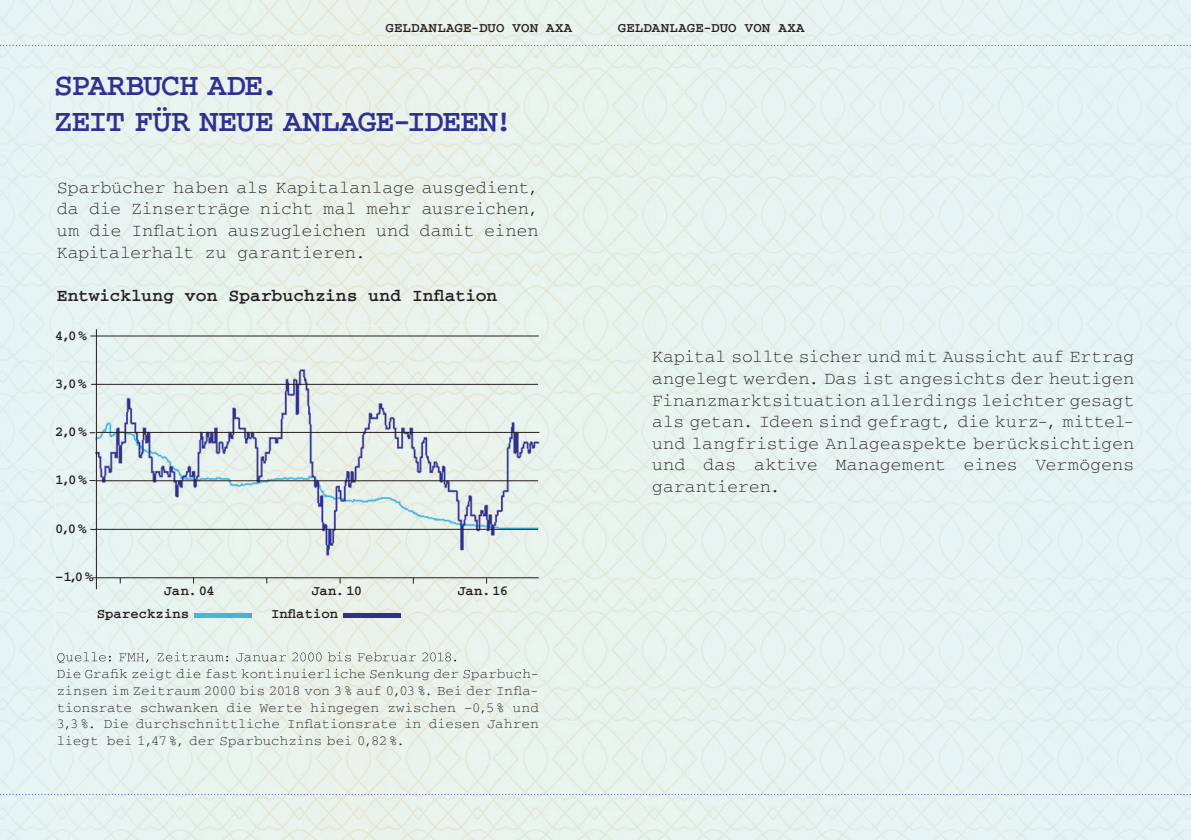
<style>
.page{position:relative;width:1191px;height:840px;background:#fff}
.page>*{position:absolute;margin:0;border:0;box-sizing:border-box;transform-origin:0 0}
.t1{font:700 32px/36px "Courier";letter-spacing:-.035em;color:#2e3092}
.t2{font:18px/21.6px "Courier";color:#231f20;text-align:justify}
.t3{font:700 18px "Courier";color:#231f20}
.t4{font:14px/16.8px "Courier";letter-spacing:.01em;color:#231f20;text-align:justify}
.t5{font:700 14px "Courier";letter-spacing:.005em;color:#231f20}
</style>
<div class="page">
<img style="left:0;top:0;width:1191px;height:349px">
<img style="left:0;top:349px;width:69px;height:490px">
<img style="left:491px;top:349px;width:700px;height:490px">
<img style="left:69px;top:679px;width:422px;height:160px">
<img style="left:57px;top:671px;width:480px;height:8px">
<svg style="left:0;top:45px;width:1191px;height:1px"></svg>
<svg style="left:0;top:793px;width:1191px;height:1px"></svg>
<img style="left:56px;top:325px;width:497px;height:346px">
<img style="left:57px;top:651px;width:399px;height:11px">
<img style="left:57px;top:668px;width:480px;height:3px">
<hr style="left:96px;top:329px;width:1px;height:259px;background:#231f20">
<hr style="left:93px;top:577px;width:446px;height:1px;background:#231f20">
<hr style="left:96px;top:335px;width:443px;height:1px;background:#231f20">
<hr style="left:95px;top:384px;width:443px;height:1px;background:#231f20">
<hr style="left:97px;top:432px;width:442px;height:1px;background:#231f20">
<hr style="left:95px;top:480px;width:443px;height:1px;background:#231f20">
<hr style="left:95px;top:528px;width:443px;height:1px;background:#231f20">
<img style="left:194px;top:613px;width:57px;height:4px">
<img style="left:344px;top:613px;width:57px;height:4px">
<p class="t5" style="left:386px;top:21px;width:188px">GELDANLAGE-DUO VON AXA</p>
<p class="t5" style="left:618px;top:21px;width:188px">GELDANLAGE-DUO VON AXA</p>
<h1 class="t1" style="left:54px;top:67px;width:461px">SPARBUCH ADE.<br>ZEIT FÜR NEUE ANLAGE-IDEEN!</h1>
<p class="t2" style="left:57px;top:176px;width:483px">Sparbücher haben als Kapitalanlage ausgedient, da die Zinserträge nicht mal mehr ausreichen, um die Inflation auszugleichen und damit einen Kapitalerhalt zu garantieren.</p>
<p class="t3" style="left:57px;top:286px;width:442px">Entwicklung von Sparbuchzins und Inflation</p>
<p class="t5" style="left:55px;top:329px;width:33px">4,0 %</p>
<p class="t5" style="left:55px;top:377px;width:33px">3,0 %</p>
<p class="t5" style="left:55px;top:425px;width:33px">2,0 %</p>
<p class="t5" style="left:55px;top:473px;width:33px">1,0 %</p>
<p class="t5" style="left:55px;top:521px;width:33px">0,0 %</p>
<p class="t5" style="left:55px;top:569px;width:40px">– 1,0 %</p>
<p class="t5" style="left:164px;top:583px;width:53px">Jan. 04</p>
<p class="t5" style="left:311px;top:583px;width:52px">Jan. 10</p>
<p class="t5" style="left:457px;top:583px;width:52px">Jan. 16</p>
<p class="t5" style="left:97px;top:607px;width:94px">Spareckzins</p>
<p class="t5" style="left:271px;top:607px;width:69px">Inflation</p>
<p class="t4" style="left:57px;top:664px;width:483px">Die Grafik zeigt die fast kontinuierliche Senkung der Sparbuch&shy;zinsen im Zeitraum 2000 bis 2018 von 3 % auf 0,03 %. Bei der Infla&shy;tionsrate schwanken die Werte hingegen zwischen –0,5 % und 3,3 %. Die durchschnittliche Inflationsrate in diesen Jahren liegt bei 1,47 %, der Sparbuchzins bei 0,82 %.</p>
<p class="t2" style="left:652px;top:345px;width:483px">Kapital sollte sicher und mit Aussicht auf Ertrag angelegt werden. Das ist angesichts der heutigen Finanzmarktsituation allerdings leichter gesagt als getan. Ideen sind gefragt, die kurz-, mittel&shy;und langfristige Anlageaspekte berücksichtigen und das aktive Management eines Vermögens garantieren.</p>
</div>
